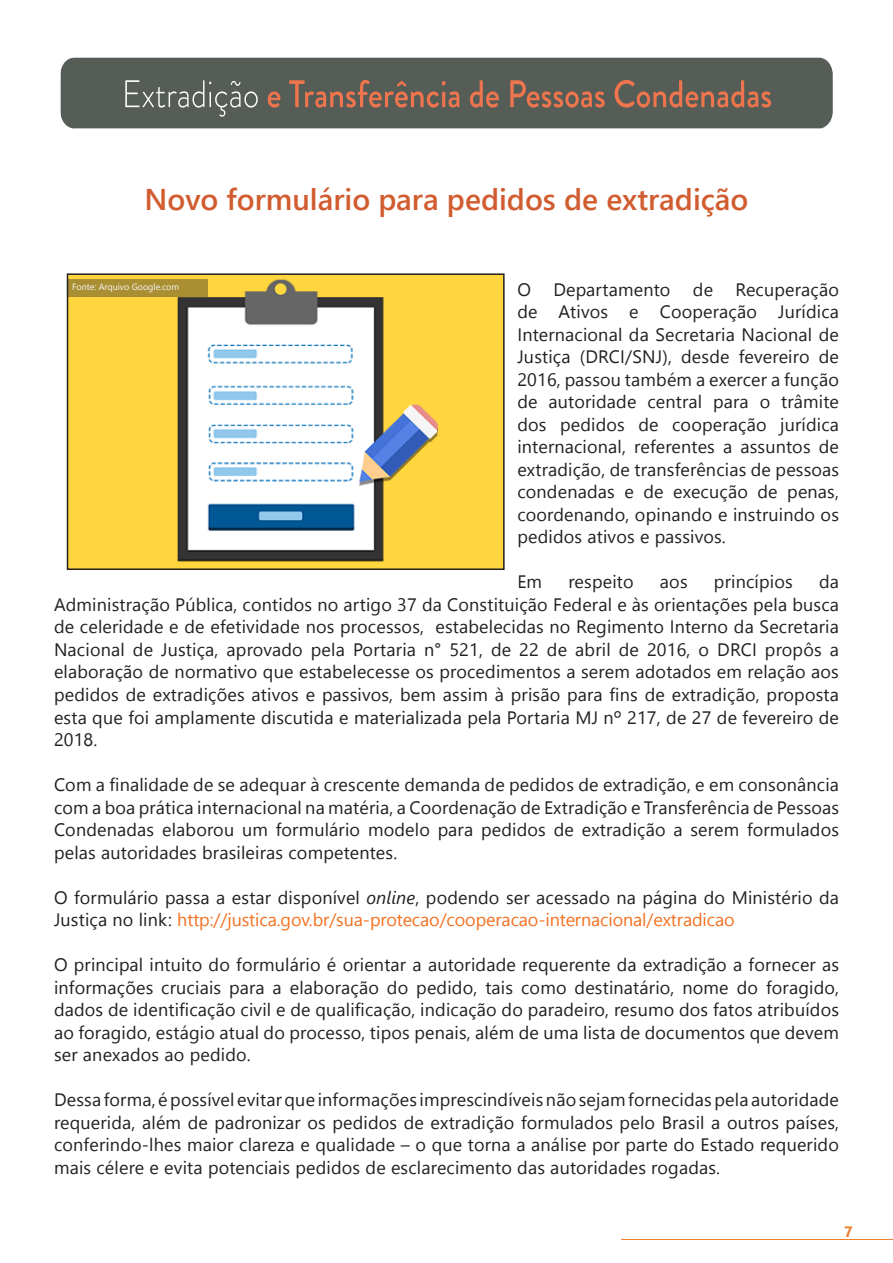
<style>
.page{position:relative;width:893px;height:1263px;background:#fff}
.page>*{position:absolute;margin:0;border:0;box-sizing:border-box;transform-origin:0 0}
.t1{font:600 30px "Segoe UI";color:#d15c2f}
.t2{font:18px/22.5px "Segoe UI";letter-spacing:.01em;color:#231f20;text-align:justify}
.t3{font:700 15px "Segoe UI";color:#ed7d31}
.t4{font:9px "Segoe UI";letter-spacing:-.005em;color:#f7f7f8}
.s1{font-style:italic}
.s2{color:#f37121}
</style>
<div class="page">
<hr style="left:621px;top:1239px;width:272px;height:1px;background:#ed7d31">
<img style="left:60px;top:57px;width:773px;height:72px">
<img style="left:70px;top:276px;width:432px;height:291px">
<div style="left:67px;top:273px;width:438px;height:297px;border:2px solid #231f20"></div>
<div style="left:68px;top:280px;width:139px;height:17px;background:#a98e32"></div>
<p class="t1" style="left:144px;top:175px;width:606px">Novo formulário para pedidos de extradição</p>
<p class="t2" style="left:517px;top:278px;width:323px">O Departamento de Recuperação de Ativos e Cooperação Jurídica Internacional da Secretaria Nacional de Justiça (DRCI/SNJ), desde fevereiro de 2016, passou também a exercer a função de autoridade central para o trâmite dos pedidos de cooperação jurídica internacional, referentes a assuntos de extradição, de transferências de pessoas condenadas e de execução de penas, coordenando, opinando e instruindo os pedidos ativos e passivos.</p>
<p class="t2" style="left:517px;top:570px;width:26px">Em</p>
<p class="t2" style="left:568px;top:570px;width:67px">respeito</p>
<p class="t2" style="left:660px;top:570px;width:29px">aos</p>
<p class="t2" style="left:714px;top:570px;width:80px">princípios</p>
<p class="t4" style="left:72px;top:280px;width:108px">Fonte: Arquivo Google.com</p>
<p class="t2" style="left:54px;top:570px;width:786px;text-indent:765px">da Administração Pública, contidos no artigo 37 da Constituição Federal e às orientações pela busca de celeridade e de efetividade nos processos, estabelecidas no Regimento Interno da Secretaria Nacional de Justiça, aprovado pela Portaria n° 521, de 22 de abril de 2016, o DRCI propôs a elaboração de normativo que estabelecesse os procedimentos a serem adotados em relação aos pedidos de extradições ativos e passivos, bem assim à prisão para fins de extradição, proposta esta que foi amplamente discutida e materializada pela Portaria MJ nº 217, de 27 de fevereiro de 2018.</p>
<p class="t2" style="left:54px;top:773px;width:787px">Com a finalidade de se adequar à crescente demanda de pedidos de extradição, e em consonância com a boa prática internacional na matéria, a Coordenação de Extradição e Transferência de Pessoas Condenadas elaborou um formulário modelo para pedidos de extradição a serem formulados pelas autoridades brasileiras competentes.</p>
<p class="t2" style="left:54px;top:885px;width:786px">O formulário passa a estar disponível <span class="s1">online</span>, podendo ser acessado na página do Ministério da<br>Justiça no link: <span class="s2">http://justica.gov.br/sua-protecao/cooperacao-internacional/extradicao</span></p>
<p class="t2" style="left:54px;top:953px;width:787px">O principal intuito do formulário é orientar a autoridade requerente da extradição a fornecer as informações cruciais para a elaboração do pedido, tais como destinatário, nome do foragido, dados de identificação civil e de qualificação, indicação do paradeiro, resumo dos fatos atribuídos ao foragido, estágio atual do processo, tipos penais, além de uma lista de documentos que devem ser anexados ao pedido.</p>
<p class="t2" style="left:54px;top:1088px;width:787px">Dessa forma, é possível evitar que informações imprescindíveis não sejam fornecidas pela autoridade requerida, além de padronizar os pedidos de extradição formulados pelo Brasil a outros países, conferindo-lhes maior clareza e qualidade – o que torna a análise por parte do Estado requerido mais célere e evita potenciais pedidos de esclarecimento das autoridades rogadas.</p>
<p class="t3" style="left:844px;top:1220px;width:10px">7</p>
</div>
